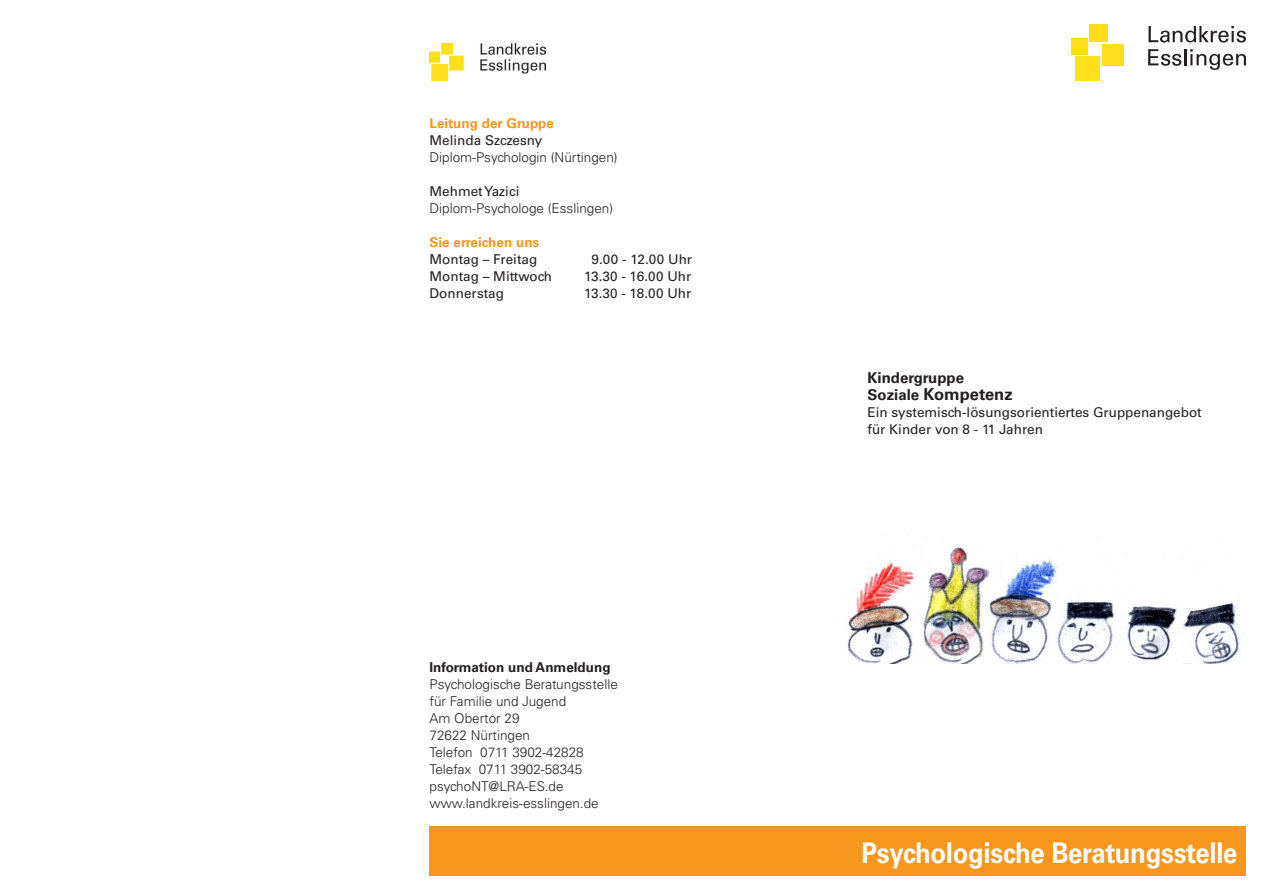
<style>
.page{position:relative;width:1263px;height:893px;background:#fff}
.page>*{position:absolute;margin:0;border:0;box-sizing:border-box;transform-origin:0 0}
.t1{font:700 28.5px "Univers LT Std";letter-spacing:-.01em;color:#fff;scale:.9 1}
.t2{font:700 16.5px "Univers LT Std";color:#231f20}
.t3{font:700 15px "Univers LT Std";color:#231f20}
.t4{font:300 13.5px "Univers LT Std";color:#231f20}
.Absatzformat_2{font:13.5px "Univers LT Std";color:#231f20}
.Absatzformat_2-2{font:700 13.5px "Univers LT Std";color:#f7971d}
.t5{font:700 13.5px "Univers LT Std";color:#231f20}
.s1{font-size:15px}
</style>
<div class="page">
<div style="left:429px;top:826px;width:817px;height:50px;background:#f7971d"></div>
<img style="left:847px;top:533px;width:399px;height:131px">
<img style="left:429px;top:43px;width:117px;height:38px">
<div style="left:1072px;top:38px;width:16px;height:16px;background:#ffe01b"></div>
<div style="left:1075px;top:56px;width:25px;height:25px;background:#ffe01b"></div>
<div style="left:1102px;top:44px;width:21px;height:21px;background:#ffe01b"></div>
<div style="left:1090px;top:24px;width:18px;height:18px;background:#ffe01b"></div>
<svg style="left:1148px;top:26px;width:98px;height:17px"></svg>
<svg style="left:1148px;top:49px;width:98px;height:21px"></svg>
<p class="Absatzformat_2-2" style="left:429px;top:115px;width:126px">Leitung der Gruppe</p>
<p class="Absatzformat_2" style="left:429px;top:132px;width:114px">Melinda Szczesny</p>
<p class="t4" style="left:429px;top:149px;width:190px">Diplom-Psychologin (Nürtingen)</p>
<p class="Absatzformat_2" style="left:429px;top:183px;width:92px">Mehmet Yazici</p>
<p class="t4" style="left:429px;top:200px;width:185px">Diplom-Psychologe (Esslingen)</p>
<p class="Absatzformat_2-2" style="left:429px;top:234px;width:111px">Sie erreichen uns</p>
<p class="Absatzformat_2" style="left:429px;top:251px;width:109px">Montag – Freitag</p>
<p class="Absatzformat_2" style="left:591px;top:251px;width:102px">9.00 - 12.00 Uhr</p>
<p class="Absatzformat_2" style="left:429px;top:268px;width:124px">Montag – Mittwoch</p>
<p class="Absatzformat_2" style="left:584px;top:268px;width:109px">13.30 - 16.00 Uhr</p>
<p class="Absatzformat_2" style="left:429px;top:285px;width:76px">Donnerstag</p>
<p class="Absatzformat_2" style="left:584px;top:285px;width:109px">13.30 - 18.00 Uhr</p>
<p class="t5" style="left:429px;top:659px;width:183px">Information und Anmeldung</p>
<p class="t4" style="left:429px;top:676px;width:190px">Psychologische Beratungsstelle</p>
<p class="t4" style="left:429px;top:693px;width:138px">für Familie und Jugend</p>
<p class="t4" style="left:429px;top:710px;width:92px">Am Obertor 29</p>
<p class="t4" style="left:429px;top:727px;width:102px">72622 Nürtingen</p>
<p class="t4" style="left:429px;top:744px;width:156px">Telefon 0711 3902-42828</p>
<p class="t4" style="left:429px;top:761px;width:154px">Telefax 0711 3902-58345</p>
<p class="t4" style="left:429px;top:778px;width:136px">psychoNT@LRA-ES.de</p>
<p class="t4" style="left:429px;top:795px;width:171px">www.landkreis-esslingen.de</p>
<p class="t3" style="left:867px;top:369px;width:98px">Kindergruppe</p>
<p class="t2" style="left:867px;top:384px;width:147px"><span class="s1">Soziale</span> Kompetenz</p>
<p class="Absatzformat_2" style="left:867px;top:404px;width:336px">Ein systemisch-lösungsorientiertes Gruppenangebot</p>
<p class="Absatzformat_2" style="left:867px;top:421px;width:177px">für Kinder von 8 - 11 Jahren</p>
<p class="t1" style="left:861px;top:836px;width:419px">Psychologische Beratungsstelle</p>
</div>
